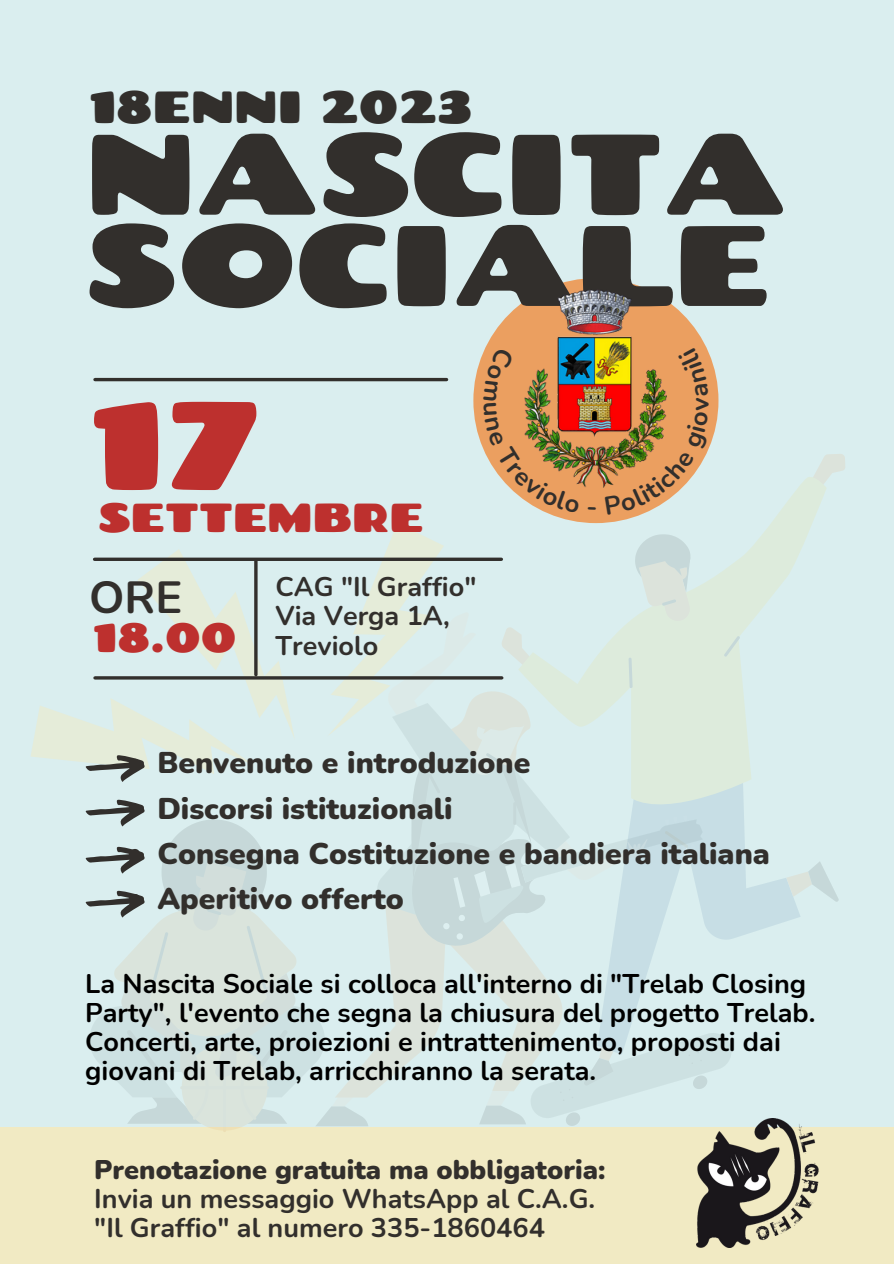
<style>
.page{position:relative;width:894px;height:1264px;background:#fff}
.page>*{position:absolute;margin:0;border:0;box-sizing:border-box;transform-origin:0 0}
.t1{font:124.65px "Chango";color:#bd302e}
.t2{font:114.15px/91.2px "Chango";color:#322f2c}
.t3{font:45px "Chango";color:#322f2c}
.t4{font:700 45px "Nunito";color:#322f2c}
.t5{font:40.5px "Chango";color:#bd302e}
.t6{font:900 30px "Nunito";color:#322f2c}
.t7{font:700 27px/29.2px "Nunito";color:#000}
.t8{font:700 27px/29.2px "Nunito";color:#322f2c}
.t9{font:900 27px "Nunito";color:#322f2c}
</style>
<div class="page">
<div style="left:0;top:0;width:893px;height:1263px;background:#daeeef"></div>
<svg style="left:815px;top:454px;width:30px;height:27px"></svg>
<svg style="left:739px;top:819px;width:61px;height:117px"></svg>
<svg style="left:547px;top:474px;width:279px;height:345px"></svg>
<svg style="left:786px;top:861px;width:52px;height:40px"></svg>
<div style="left:0;top:1127px;width:893px;height:136px;background:#f1eac3"></div>
<img style="left:696px;top:1118px;width:123px;height:129px">
<div style="left:473px;top:278px;width:245px;height:245px;background:#eb9f60;border-radius:50%"></div>
<hr style="left:95px;top:378px;width:351px;height:3px;background:#322f2c">
<img style="left:524px;top:289px;width:142px;height:198px">
<svg style="left:31px;top:523px;width:708px;height:609px"></svg>
<img style="left:483px;top:347px;width:96px;height:166px">
<img style="left:604px;top:347px;width:104px;height:167px">
<p class="t3" style="left:89px;top:78px;width:385px">18ENNI 2023</p>
<p class="t2" style="left:85px;top:125px;width:703px">NASCITA<br>SOCIALE</p>
<p class="t1" style="left:89px;top:365px;width:175px">17</p>
<p class="t5" style="left:98px;top:492px;width:327px">SETTEMBRE</p>
<p class="t4" style="left:89px;top:567px;width:95px">ORE</p>
<p class="t5" style="left:93px;top:611px;width:145px">18.00</p>
<p class="t8" style="left:275px;top:572px;width:202px">CAG "Il Graffio"</p>
<p class="t8" style="left:275px;top:601px;width:176px">Via Verga 1A,<br>Treviolo</p>
<p class="t6" style="left:157px;top:743px;width:374px">Benvenuto e introduzione</p>
<p class="t6" style="left:157px;top:788px;width:297px">Discorsi istituzionali</p>
<p class="t6" style="left:157px;top:833px;width:614px">Consegna Costituzione e bandiera italiana</p>
<p class="t6" style="left:157px;top:878px;width:248px">Aperitivo offerto</p>
<p class="t7" style="left:85px;top:969px;width:731px">La Nascita Sociale si colloca all'interno di "Trelab Closing Party", l'evento che segna la chiusura del progetto Trelab.<br>Concerti, arte, proiezioni e intrattenimento, proposti dai giovani di Trelab, arricchiranno la serata.</p>
<p class="t9" style="left:94px;top:1151px;width:512px">Prenotazione gratuita ma obbligatoria:</p>
<p class="t8" style="left:94px;top:1184px;width:502px">Invia un messaggio WhatsApp al C.A.G.</p>
<p class="t8" style="left:94px;top:1213px;width:452px">"Il Graffio" al numero 335-1860464</p>
</div>
